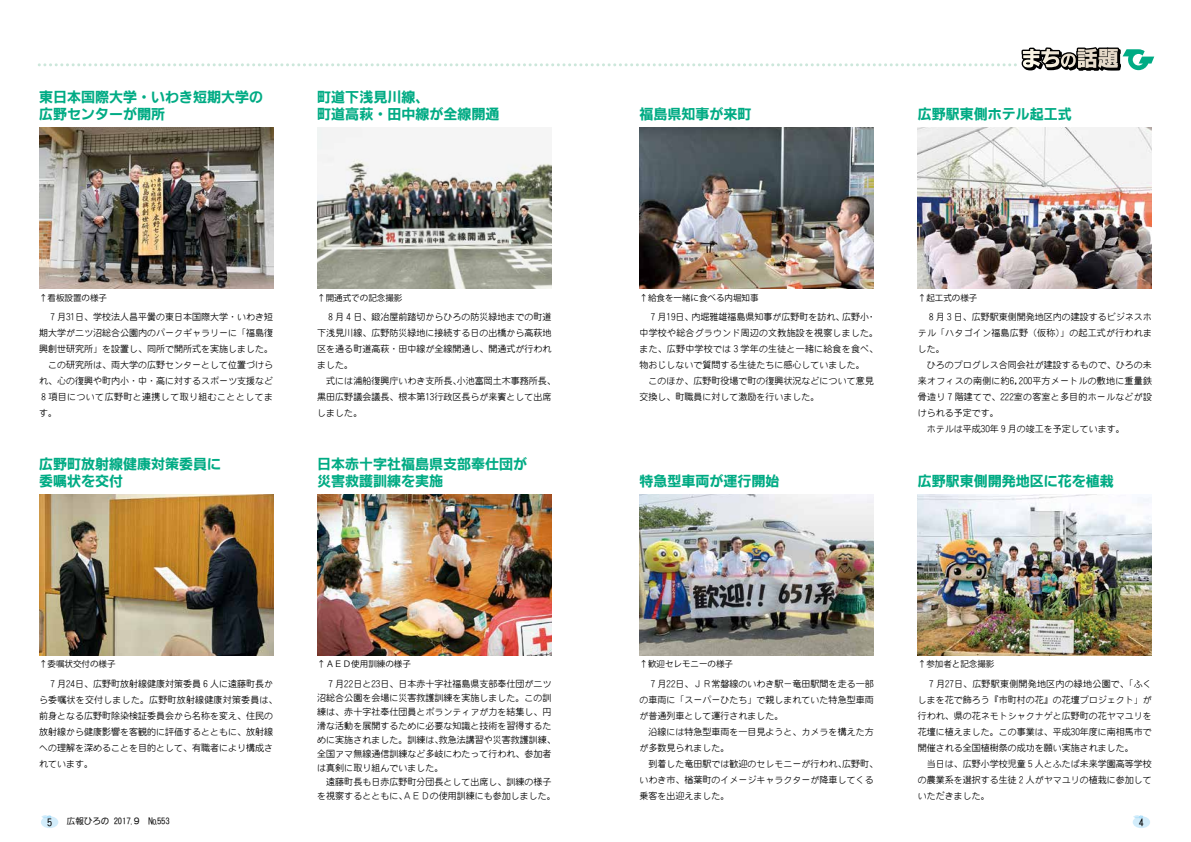
<style>
.page{position:relative;width:1191px;height:842px;background:#fff}
.page>*{position:absolute;margin:0;border:0;box-sizing:border-box;transform-origin:0 0}
.t1{font:700 14px/17px "PN Go IWA";color:#00ab84}
.t2{font:10px "PN Go IWA HW Th";color:#000}
.t3{font:9px/16px "FC Maru Gothictai M";color:#000}
.t4{font:8.5px "Koz Go Pro";color:#000}
.t5{font:8.5px "PN Go IWA HW Th";color:#050505}
</style>
<div class="page">
<div style="left:1132px;top:816px;width:18px;height:12px;background:#d3edfb;border-radius:50%"></div>
<svg style="left:1133px;top:815px;width:10px;height:4px"></svg>
<div style="left:41px;top:816px;width:17px;height:12px;background:#d3edfb;border-radius:50%"></div>
<svg style="left:41px;top:815px;width:10px;height:4px"></svg>
<svg style="left:39px;top:47px;width:1115px;height:24px"></svg>
<img style="left:918px;top:494px;width:234px;height:161px">
<img style="left:39px;top:494px;width:234px;height:161px">
<img style="left:39px;top:128px;width:234px;height:161px">
<img style="left:317px;top:494px;width:234px;height:161px">
<img style="left:639px;top:494px;width:234px;height:161px">
<img style="left:918px;top:128px;width:234px;height:160px">
<img style="left:317px;top:127px;width:234px;height:161px">
<img style="left:639px;top:128px;width:234px;height:160px">
<h1 class="t1" style="left:39px;top:89px;width:225px">東日本国際大学・いわき短期大学の広野センターが開所</h1>
<h1 class="t1" style="left:317px;top:89px;width:183px">町道下浅見川線、<br>町道高萩・田中線が全線開通</h1>
<h1 class="t1" style="left:639px;top:106px;width:113px">福島県知事が来町</h1>
<h1 class="t1" style="left:918px;top:106px;width:156px">広野駅東側ホテル起工式</h1>
<p class="t4" style="left:39px;top:292px;width:69px">↑看板設置の様子</p>
<p class="t4" style="left:317px;top:292px;width:86px">↑開通式での記念撮影</p>
<p class="t4" style="left:639px;top:292px;width:120px">↑給食を一緒に食べる内堀知事</p>
<p class="t4" style="left:918px;top:292px;width:61px">↑起工式の様子</p>
<p class="t3" style="left:39px;top:309px;width:262px">　７月31日、学校法人昌平黌の東日本国際大学・いわき短<br>期大学が二ツ沼総合公園内のパークギャラリーに「福島復<br>興創世研究所」を設置し、同所で開所式を実施しました。　　　　この研究所は、両大学の広野センターとして位置づけら<br>れ、心の復興や町内小・中・高に対するスポーツ支援など<br>８項目について広野町と連携して取り組むこととしてま<br>す。</p>
<p class="t3" style="left:317px;top:309px;width:240px">　８月４日、鍛冶屋前踏切からひろの防災緑地までの町道下浅見川線、広野防災緑地に接続する日の出橋から高萩地区を通る町道高萩・田中線が全線開通し、開通式が行われました。<br>　式には浦船復興庁いわき支所長、小池富岡土木事務所長、黒田広野議会議長、根本第13行政区長らが来賓として出席しました。</p>
<p class="t3" style="left:639px;top:309px;width:240px">　７月19日、内堀雅雄福島県知事が広野町を訪れ、広野小・中学校や総合グラウンド周辺の文教施設を視察しました。また、広野中学校では３学年の生徒と一緒に給食を食べ、物おじしないで質問する生徒たちに感心していました。<br>　このほか、広野町役場で町の復興状況などについて意見交換し、町職員に対して激励を行いました。</p>
<p class="t3" style="left:918px;top:309px;width:236px">　８月３日、広野駅東側開発地区内の建設するビジネスホテル「ハタゴイン福島広野（仮称）」の起工式が行われました。<br>　ひろのプログレス合同会社が建設するもので、ひろの未来オフィスの南側に約6,200平方メートルの敷地に重量鉄骨造り７階建てで、222室の客室と多目的ホールなどが設けられる予定です。<br>　ホテルは平成30年９月の竣工を予定しています。</p>
<h1 class="t1" style="left:39px;top:456px;width:183px">広野町放射線健康対策委員に委嘱状を交付</h1>
<h1 class="t1" style="left:317px;top:456px;width:212px">日本赤十字社福島県支部奉仕団が災害救護訓練を実施</h1>
<h1 class="t1" style="left:639px;top:473px;width:141px">特急型車両が運行開始</h1>
<h1 class="t1" style="left:918px;top:473px;width:198px">広野駅東側開発地区に花を植栽</h1>
<p class="t4" style="left:39px;top:659px;width:78px">↑委嘱状交付の様子</p>
<p class="t4" style="left:317px;top:659px;width:95px">↑ＡＥＤ使用訓練の様子</p>
<p class="t4" style="left:639px;top:659px;width:95px">↑歓迎セレモニーの様子</p>
<p class="t4" style="left:918px;top:659px;width:78px">↑参加者と記念撮影</p>
<p class="t3" style="left:39px;top:676px;width:240px">　７月24日、広野町放射線健康対策委員６人に遠藤町長から委嘱状を交付しました。広野町放射線健康対策委員は、前身となる広野町除染検証委員会から名称を変え、住民の放射線から健康影響を客観的に評価するとともに、放射線への理解を深めることを目的として、有職者により構成されています。</p>
<p class="t3" style="left:317px;top:677px;width:240px;line-height:14px">　７月22日と23日、日本赤十字社福島県支部奉仕団が二ツ沼総合公園を会場に災害救護訓練を実施しました。この訓練は、赤十字社奉仕団員とボランティアが力を結集し、円滑な活動を展開するために必要な知識と技術を習得するために実施されました。訓練は、救急法講習や災害救護訓練、全国アマ無線通信訓練など多岐にわたって行われ、参加者は真剣に取り組んでいました。<br>　遠藤町長も日赤広野町分団長として出席し、訓練の様子を視察するとともに、ＡＥＤの使用訓練にも参加しました。</p>
<p class="t3" style="left:639px;top:676px;width:240px">　７月22日、ＪＲ常磐線のいわき駅－竜田駅間を走る一部の車両に「スーパーひたち」で親しまれていた特急型車両が普通列車として運行されました。<br>　沿線には特急型車両を一目見ようと、カメラを構えた方が多数見られました。<br>　到着した竜田駅では歓迎のセレモニーが行われ、広野町、いわき市、楢葉町のイメージキャラクターが降車してくる乗客を出迎えました。</p>
<p class="t3" style="left:918px;top:676px;width:235px">　７月27日、広野駅東側開発地区内の緑地公園で、「ふくしまを花で飾ろう『市町村の花』の花壇プロジェクト」が行われ、県の花ネモトシャクナゲと広野町の花ヤマユリを花壇に植えました。この事業は、平成30年度に南相馬市で開催される全国植樹祭の成功を願い実施されました。<br>　当日は、広野小学校児童５人とふたば未来学園高等学校の農業系を選択する生徒２人がヤマユリの植栽に参加していただきました。</p>
<p class="t2" style="left:47px;top:817px;width:6px">5</p>
<p class="t5" style="left:67px;top:817px;width:104px">広報ひろの 2017.９　№553</p>
<p class="t2" style="left:1138px;top:817px;width:6px">4</p>
</div>
